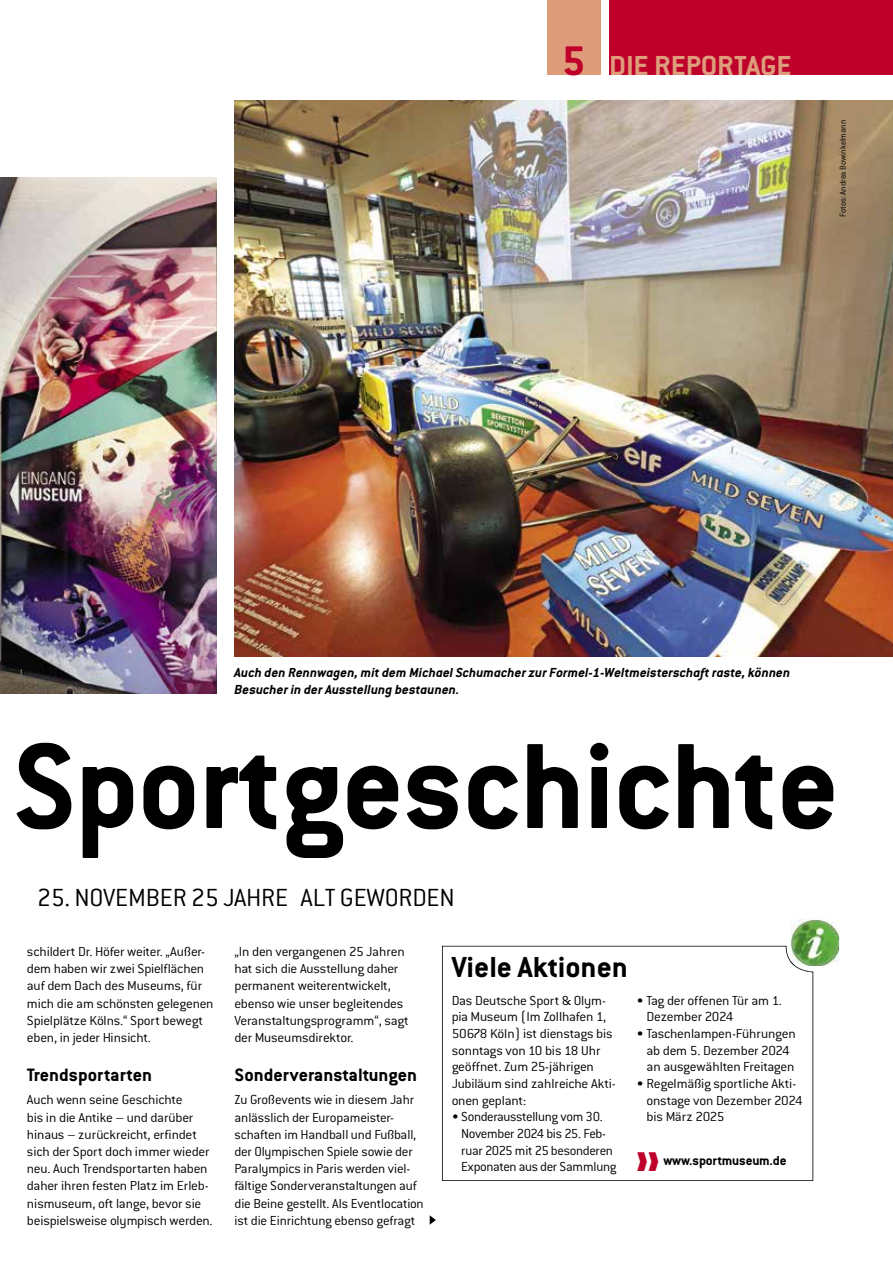
<style>
.page{position:relative;width:893px;height:1263px;background:#fff}
.page>*{position:absolute;margin:0;border:0;box-sizing:border-box;transform-origin:0 0}
.t1{font:700 133.2px "Conduit ITC Pro";letter-spacing:-.01em;color:#000}
.t2{font:700 31.8px "Conduit ITC Pro";color:#000;scale:1.04 1}
.t3{font:700 30.3px "Conduit ITC Pro";letter-spacing:-.005em;color:#de9c7b;scale:1.04 1}
.t4{font:300 27.3px "Conduit ITC Pro";letter-spacing:-.01em;color:#000}
.t5{font:700 19.65px "Conduit ITC Pro";color:#000;scale:1.04 1}
.t6{font:300 14.4px/17.2px "Conduit ITC Pro";letter-spacing:-.015em;color:#000;scale:1.04 1}
.t7{font:300 14.4px/17.2px "Conduit ITC Pro";letter-spacing:-.015em;color:#000}
.t8{font:italic 700 14.4px/16.6px "Conduit ITC Pro";color:#000;scale:1.04 1}
.t9{font:700 14.4px "Conduit ITC Pro";letter-spacing:-.015em;color:#000;scale:1.04 1}
.t10{font:300 9.45px "Conduit ITC Pro";color:#000;scale:.96 1}
.s1{font-size:45.45px;color:#be002b}
.s2{color:#be002b}
</style>
<div class="page">
<div style="left:609px;top:0;width:284px;height:75px;background:#be002b"></div>
<div style="left:547px;top:0;width:53px;height:75px;background:#de9c7b"></div>
<svg style="left:442px;top:946px;width:371px;height:235px"></svg>
<img style="left:790px;top:919px;width:49px;height:47px">
<svg style="left:790px;top:960px;width:6px;height:6px"></svg>
<img style="left:0;top:178px;width:217px;height:516px">
<img style="left:234px;top:100px;width:659px;height:556px">
<svg style="left:430px;top:1215px;width:6px;height:10px"></svg>
<h3 class="t3" style="left:562px;top:48px;width:222px"><span class="s1">5</span> DIE REPORTAGE</h3>
<p class="t10" style="left:838px;top:217px;width:102px;rotate:-90deg">Fotos: Andrea Bowinkelmann</p>
<p class="t8" style="left:234px;top:664px;width:536px">Auch den Rennwagen, mit dem Michael Schumacher zur Formel-1-Weltmeisterschaft raste, können<br>Besucher in der Ausstellung bestaunen.</p>
<h1 class="t1" style="left:12px;top:709px;width:829px">Sportgeschichte</h1>
<h3 class="t4" style="left:37px;top:883px;width:419px">25. NOVEMBER 25 JAHRE ALT GEWORDEN</h3>
<p class="t6" style="left:27px;top:943px;width:181px">schildert Dr. Höfer weiter. „Außer&shy;dem haben wir zwei Spielflächen auf dem Dach des Museums, für mich die am schönsten gelegenen<br>Spielplätze Kölns.“ Sport bewegt eben, in jeder Hinsicht.</p>
<h3 class="t5" style="left:27px;top:1063px;width:122px">Trendsportarten</h3>
<p class="t6" style="left:27px;top:1091px;width:180px">Auch wenn seine Geschichte<br>bis in die Antike – und darüber hinaus – zurückreicht, erfindet sich der Sport doch immer wieder neu. Auch Trendsportarten haben daher ihren festen Platz im Erleb&shy;nismuseum, oft lange, bevor sie beispielsweise olympisch werden.</p>
<p class="t6" style="left:234px;top:943px;width:169px">„In den vergangenen 25 Jahren hat sich die Ausstellung daher permanent weiterentwickelt, ebenso wie unser begleitendes<br>Veranstaltungsprogramm“, sagt der Museumsdirektor.</p>
<h3 class="t5" style="left:234px;top:1063px;width:177px">Sonderveranstaltungen</h3>
<p class="t7" style="left:234px;top:1091px;width:191px">Zu Großevents wie in diesem Jahr anlässlich der Europameister&shy;schaften im Handball und Fußball, der Olympischen Spiele sowie der Paralympics in Paris werden viel&shy;fältige Sonderveranstaltungen auf die Beine gestellt. Als Eventlocation ist die Einrichtung ebenso gefragt</p>
<h2 class="t2" style="left:452px;top:949px;width:171px">Viele Aktionen</h2>
<p class="t6" style="left:452px;top:992px;width:159px;line-height:16.6px">Das Deutsche Sport &amp; Olym&shy;pia Museum (Im Zollhafen 1,<br>50678 Köln) ist dienstags bis sonntags von 10 bis 18 Uhr geöffnet. Zum 25-jährigen<br>Jubiläum sind zahlreiche Akti&shy;onen geplant:</p>
<p class="t7" style="left:461px;top:1108px;width:157px;line-height:16.6px;text-indent:-9px">• Sonderausstellung vom 30.<br>November 2024 bis 25. Feb&shy;ruar 2025 mit 25 besonderen<br>Exponaten aus der Sammlung</p>
<p class="t6" style="left:647px;top:992px;width:132px;line-height:16.6px;text-indent:-10px">• Tag der offenen Tür am 1.<br>Dezember 2024</p>
<p class="t6" style="left:647px;top:1025px;width:145px;line-height:16.6px;text-indent:-10px">• Taschenlampen-Führungen ab dem 5. Dezember 2024 an ausgewählten Freitagen</p>
<p class="t6" style="left:647px;top:1075px;width:152px;line-height:16.6px;text-indent:-10px">• Regelmäßig sportliche Akti&shy;onstage von Dezember 2024 bis März 2025</p>
<p class="t9" style="left:636px;top:1152px;width:146px"><span class="s2">❱❱</span> www.sportmuseum.de</p>
</div>
